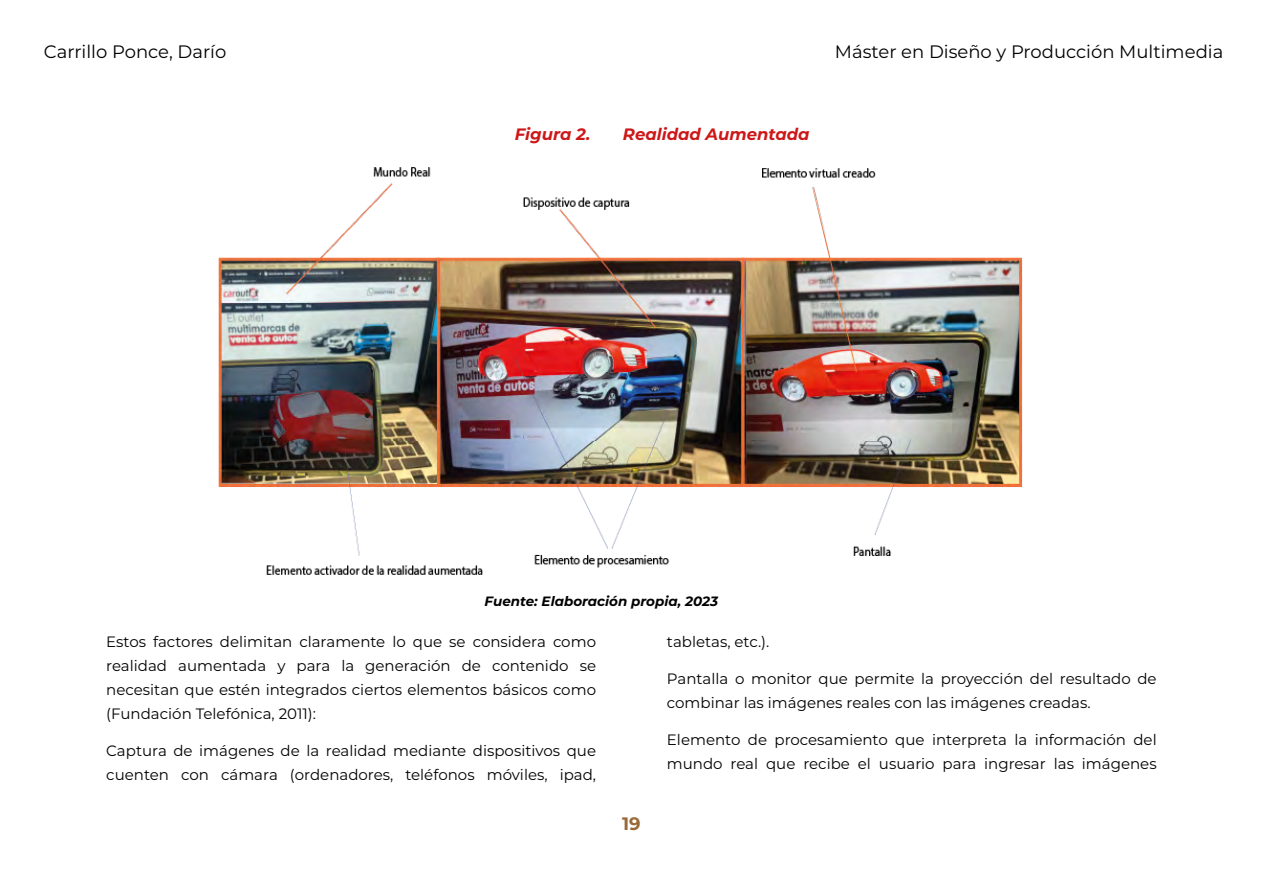
<style>
.page{position:relative;width:1263px;height:893px;background:#fff}
.page>*{position:absolute;margin:0;border:0;box-sizing:border-box;transform-origin:0 0}
.t1{font:18px "Montserrat";color:#000}
.t2{font:700 18px "Montserrat";color:#996a37}
.t3{font:italic 700 16.5px "Montserrat";color:#cd1719}
.t4{font:15px/24px "Montserrat";color:#000}
.t5{font:italic 700 13.5px "Montserrat";color:#000}
</style>
<div class="page">
<img style="left:218px;top:167px;width:804px;height:408px">
<p class="t1" style="left:44px;top:39px;width:184px">Carrillo Ponce, Darío</p>
<p class="t1" style="left:835px;top:39px;width:390px">Máster en Diseño y Producción Multimedia</p>
<p class="t3" style="left:515px;top:122px;width:77px">Figura 2.</p>
<p class="t3" style="left:623px;top:122px;width:188px">Realidad Aumentada</p>
<p class="t5" style="left:485px;top:591px;width:235px">Fuente: Elaboración propia, 2023</p>
<p class="t4" style="left:106px;top:629px;width:491px;text-align:justify">Estos factores delimitan claramente lo que se considera como realidad aumentada y para la generación de contenido se necesitan que estén integrados ciertos elementos básicos como (Fundación Telefónica, 2011):</p>
<p class="t4" style="left:106px;top:738px;width:491px">Captura de imágenes de la realidad mediante dispositivos que cuenten con cámara (ordenadores, teléfonos móviles, ipad,</p>
<p class="t4" style="left:667px;top:629px;width:104px">tabletas, etc.).</p>
<p class="t4" style="left:667px;top:666px;width:491px">Pantalla o monitor que permite la proyección del resultado de combinar las imágenes reales con las imágenes creadas.</p>
<p class="t4" style="left:667px;top:727px;width:491px">Elemento de procesamiento que interpreta la información del mundo real que recibe el usuario para ingresar las imágenes</p>
<p class="t2" style="left:622px;top:810px;width:20px">19</p>
</div>
